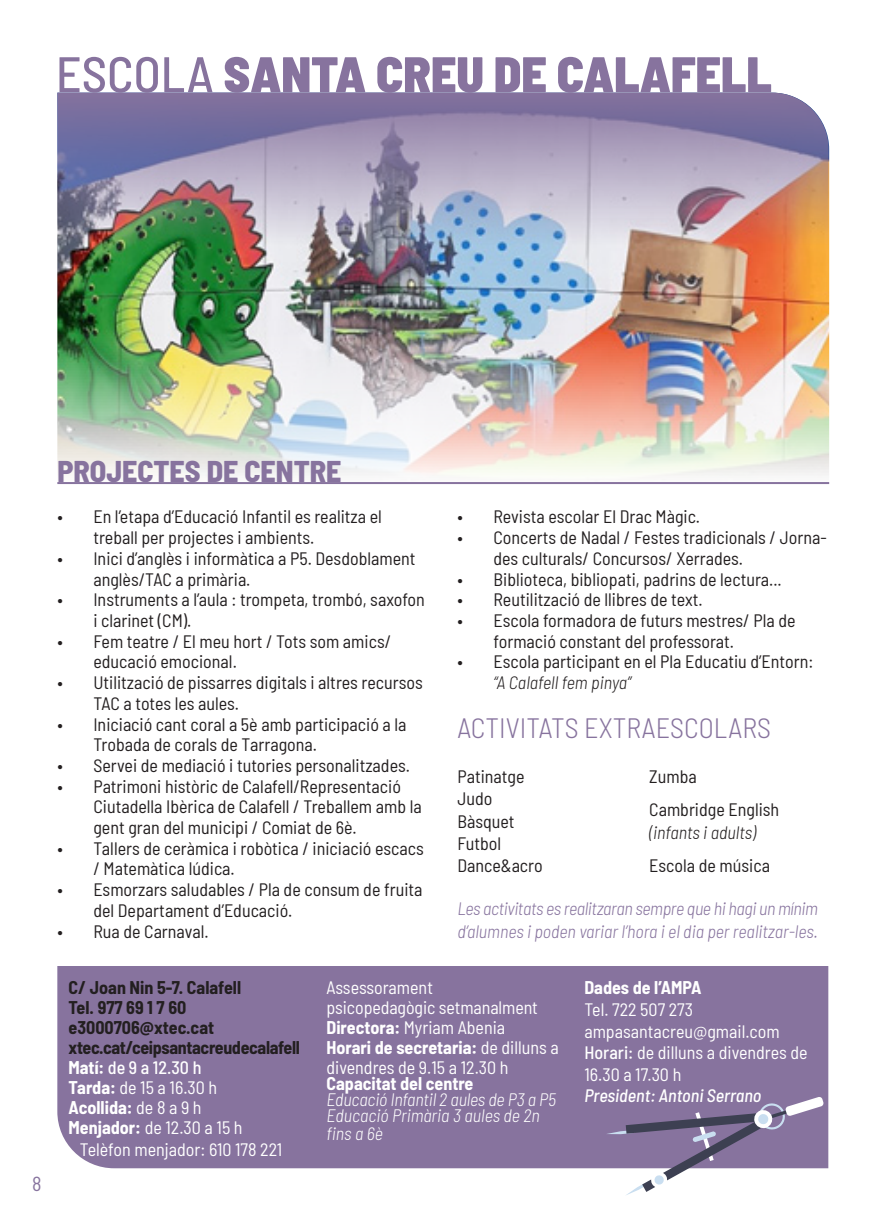
<style>
.page{position:relative;width:874px;height:1225px;background:#fff}
.page>*{position:absolute;margin:0;border:0;box-sizing:border-box;transform-origin:0 0}
.Estilo_de_párrafo_1{font:900 semi-condensed 50px "Barlow";color:#87739e}
.t1{font:800 semi-condensed 30px "Barlow";color:#87739e}
.t2{font:300 semi-condensed 28px "Barlow";color:#87739e}
.t3{font:semi-condensed 20px "Barlow";color:#87739e}
.t4{font:semi-condensed 18px/20.8px "Barlow";color:#231f20}
.t5{font:semi-condensed 18px/20px "Barlow";color:#fff}
.t6{font:italic 300 semi-condensed 18px/22.6px "Barlow";letter-spacing:-.02em;color:#87739e}
.t7{font:700 semi-condensed 18px "Barlow";letter-spacing:-.015em;color:#231f20}
.t8{font:italic 300 semi-condensed 18px/18px "Barlow";letter-spacing:-.005em;color:#fff}
.t9{font:700 semi-condensed 18px "Barlow";color:#fff}
.t10{font:italic 500 semi-condensed 18px "Barlow";color:#fff}
.t11{font:500 semi-condensed 18px "Barlow";color:#fff}
.s1{font-weight:500}
.s2{font-weight:300;font-style:italic}
.s3{font-weight:700}
.s4{font-weight:400}
</style>
<div class="page">
<div style="left:57px;top:966px;width:770px;height:202px;background:#87739e"></div>
<img style="left:57px;top:400px;width:771px;height:76px">
<hr style="left:57px;top:482px;width:771px;height:2px;background:#87739e">
<img style="left:57px;top:93px;width:771px;height:307px">
<svg style="left:605px;top:1096px;width:218px;height:99px"></svg>
<p class="Estilo_de_párrafo_1" style="left:56px;top:38px;width:717px"><span class="s1">ESCOLA</span> SANTA CREU DE CALAFELL</p>
<p class="t3" style="left:32px;top:1169px;width:11px">8</p>
<p class="t1" style="left:57px;top:449px;width:285px">PROJECTES DE CENTRE</p>
<p class="t4" style="left:93px;top:505px;width:290px;text-indent:-36px">• En l’etapa d’Educació Infantil es realitza el treball per projectes i ambients.</p>
<p class="t4" style="left:93px;top:546px;width:323px;text-indent:-36px">• Inici d’anglès i informàtica a P5. Desdoblament anglès/TAC a primària.</p>
<p class="t4" style="left:93px;top:588px;width:333px;text-indent:-36px">• Instruments a l’aula : trompeta, trombó, saxofon i clarinet (CM).</p>
<p class="t4" style="left:93px;top:629px;width:299px;text-indent:-36px">• Fem teatre / El meu hort / Tots som amics/ educació emocional.</p>
<p class="t4" style="left:93px;top:671px;width:331px;text-indent:-36px">• Utilització de pissarres digitals i altres recursos<br>TAC a totes les aules.</p>
<p class="t4" style="left:93px;top:712px;width:314px;text-indent:-36px">• Iniciació cant coral a 5è amb participació a la<br>Trobada de corals de Tarragona.</p>
<p class="t4" style="left:57px;top:753px;width:354px">• Servei de mediació i tutories personalitzades.</p>
<p class="t4" style="left:93px;top:774px;width:330px;text-indent:-36px">• Patrimoni històric de Calafell/Representació<br>Ciutadella Ibèrica de Calafell / Treballem amb la gent gran del municipi / Comiat de 6è.</p>
<p class="t4" style="left:93px;top:836px;width:332px;text-indent:-36px">• Tallers de ceràmica i robòtica / iniciació escacs / Matemàtica lúdica.</p>
<p class="t4" style="left:93px;top:878px;width:330px;text-indent:-36px">• Esmorzars saludables / Pla de consum de fruita del Departament d’Educació.</p>
<p class="t4" style="left:57px;top:919px;width:153px">• Rua de Carnaval.</p>
<p class="t4" style="left:457px;top:505px;width:244px">• Revista escolar El Drac Màgic.</p>
<p class="t4" style="left:493px;top:526px;width:334px;text-indent:-36px">• Concerts de Nadal / Festes tradicionals / Jorna&shy;des culturals/ Concursos/ Xerrades.</p>
<p class="t4" style="left:457px;top:567px;width:326px">• Biblioteca, bibliopati, padrins de lectura...</p>
<p class="t4" style="left:457px;top:588px;width:246px">• Reutilització de llibres de text.</p>
<p class="t4" style="left:493px;top:609px;width:303px;text-indent:-36px">• Escola formadora de futurs mestres/ Pla de formació constant del professorat.</p>
<p class="t4" style="left:493px;top:650px;width:321px;text-indent:-36px">• Escola participant en el Pla Educatiu d’Entorn: <span class="s2">“A Calafell fem pinya”</span></p>
<p class="t2" style="left:457px;top:708px;width:315px">ACTIVITATS EXTRAESCOLARS</p>
<p class="t4" style="left:457px;top:765px;width:68px">Patinatge</p>
<p class="t4" style="left:457px;top:787px;width:37px">Judo</p>
<p class="t4" style="left:457px;top:809px;width:59px">Bàsquet</p>
<p class="t4" style="left:457px;top:832px;width:45px">Futbol</p>
<p class="t4" style="left:457px;top:854px;width:87px">Dance&amp;acro</p>
<p class="t4" style="left:649px;top:765px;width:49px">Zumba</p>
<p class="t4" style="left:649px;top:796px;width:131px;line-height:23.4px">Cambridge English <span class="s2">(infants i adults)</span></p>
<p class="t4" style="left:649px;top:854px;width:122px">Escola de música</p>
<p class="t6" style="left:457px;top:896px;width:362px">Les activitats es realitzaran sempre que hi hagi un mínim d’alumnes i poden variar l’hora i el dia per realitzar-les.</p>
<p class="t7" style="left:69px;top:975px;width:174px">C/ Joan Nin 5-7. Calafell</p>
<p class="t7" style="left:69px;top:995px;width:119px">Tel. 977 69 1 7 60</p>
<p class="t7" style="left:69px;top:1015px;width:147px">e3000706@xtec.cat</p>
<p class="t7" style="left:69px;top:1035px;width:233px">xtec.cat/ceipsantacreudecalafell</p>
<p class="t11" style="left:69px;top:1055px;width:134px"><span class="s3">Matí:</span> de 9 a 12.30 h</p>
<p class="t5" style="left:69px;top:1076px;width:150px"><span class="s3">Tarda:</span> de 15 a 16.30 h</p>
<p class="t9" style="left:69px;top:1095px;width:134px">Acollida: <span class="s4">de 8 a 9 h</span></p>
<p class="t5" style="left:69px;top:1116px;width:175px"><span class="s3">Menjador:</span> de 12.30 a 15 h</p>
<p class="t5" style="left:80px;top:1138px;width:204px">Telèfon menjador: 610 178 221</p>
<p class="t5" style="left:326px;top:976px;width:108px">Assessorament</p>
<p class="t5" style="left:326px;top:996px;width:213px">psicopedagògic setmanalment</p>
<p class="t5" style="left:326px;top:1016px;width:180px"><span class="s3">Directora:</span> Myriam Abenia</p>
<p class="t5" style="left:326px;top:1036px;width:234px"><span class="s3">Horari de secretaria:</span> de dilluns a divendres de 9.15 a 12.30 h</p>
<p class="t9" style="left:326px;top:1071px;width:148px">Capacitat del centre</p>
<p class="t8" style="left:326px;top:1089px;width:231px">Educació Infantil 2 aules de P3 a P5</p>
<p class="t8" style="left:326px;top:1105px;width:215px">Educació Primària 3 aules de 2n fins a 6è</p>
<p class="t9" style="left:584px;top:975px;width:119px">Dades de l’AMPA</p>
<p class="t5" style="left:584px;top:998px;width:110px">Tel. 722 507 273</p>
<p class="t5" style="left:584px;top:1019px;width:197px">ampasantacreu@gmail.com</p>
<p class="t5" style="left:584px;top:1040px;width:225px;line-height:21.6px"><span class="s1">Horari:</span> de dilluns a divendres de<br>16.30 a 17.30 h</p>
<p class="t10" style="left:584px;top:1083px;width:178px">President: Antoni Serrano</p>
</div>
